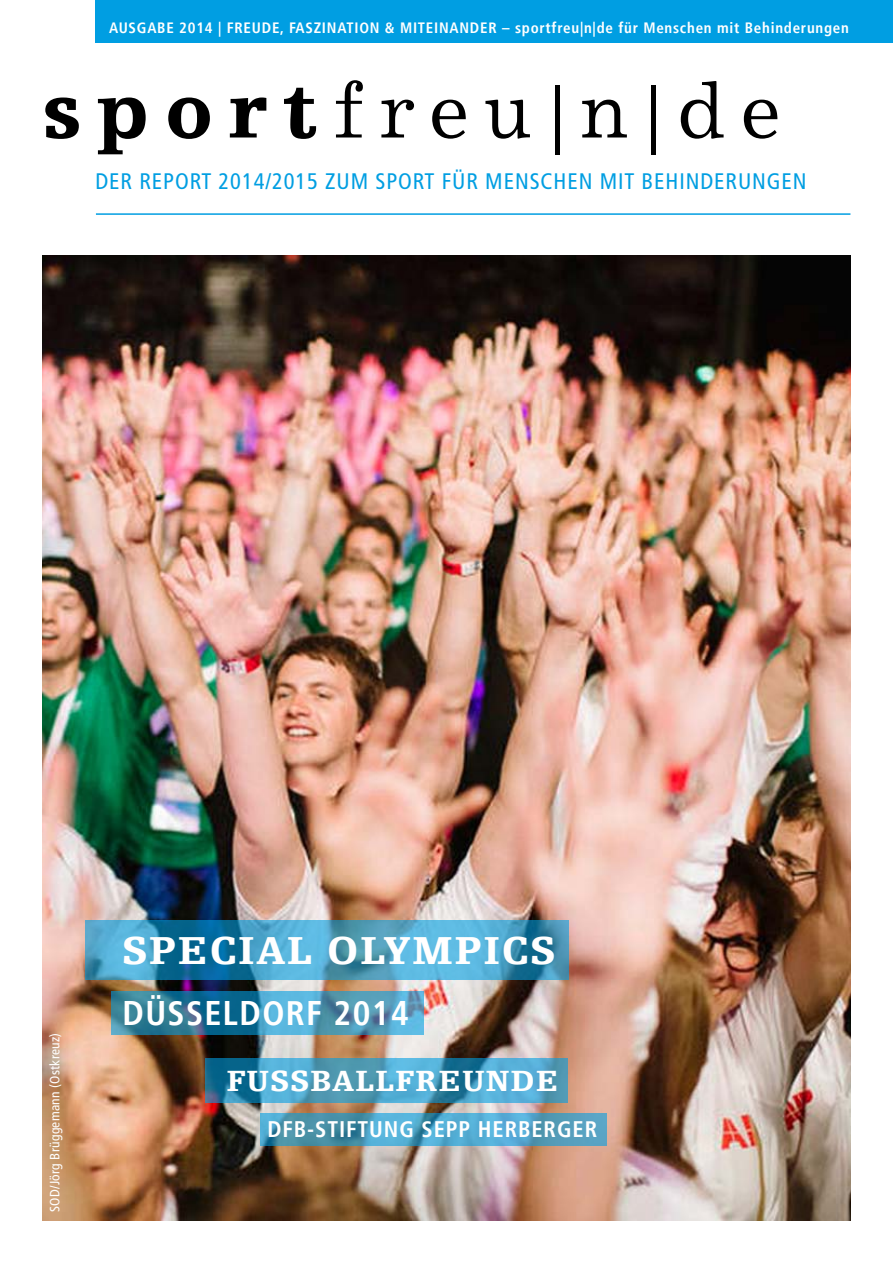
<style>
.page{position:relative;width:893px;height:1263px;background:#fff}
.page>*{position:absolute;margin:0;border:0;box-sizing:border-box;transform-origin:0 0}
.t1{font:78.3px "Excelsior LT";letter-spacing:.2em;color:#000}
.t2{font:900 40.95px "Egyptienne FLT";letter-spacing:.04em;color:#fff}
.t3{font:700 condensed 34.2px "Frutiger LT";letter-spacing:.04em;color:#fff}
.t4{font:900 30.75px "Egyptienne FLT";letter-spacing:.04em;color:#fff}
.t5{font:condensed 22.5px "Frutiger LT";letter-spacing:.04em;color:#009ee2}
.t6{font:700 condensed 22.5px "Frutiger LT";letter-spacing:.04em;color:#fff}
.t7{font:700 condensed 15px "Frutiger LT";letter-spacing:.05em;color:#fff}
.t8{font:condensed 13.5px "Frutiger LT";letter-spacing:.02em;color:#fff}
.s1{font-family:"Egyptienne FLT";font-weight:900}
.s2{font-size:69.6px}
</style>
<div class="page">
<div style="left:95px;top:0;width:798px;height:43px;background:#009ee2"></div>
<hr style="left:96px;top:213px;width:754px;height:2px;background:#009ee2">
<img style="left:43px;top:255px;width:807px;height:965px">
<svg style="left:85px;top:921px;width:484px;height:59px;background:#4199bf"></svg>
<svg style="left:112px;top:991px;width:312px;height:43px;background:#3d8cad"></svg>
<svg style="left:205px;top:1058px;width:363px;height:45px;background:#4398bb"></svg>
<svg style="left:261px;top:1113px;width:346px;height:32px;background:#4fa0c1"></svg>
<p class="t7" style="left:109px;top:18px;width:741px">AUSGABE 2014 | FREUDE, FASZINATION &amp; MITEINANDER – sportfreu|n|de für Menschen mit Behinderungen</p>
<h1 class="t1" style="left:43px;top:65px;width:739px"><span class="s1">sport</span>freu<span class="s2">|</span>n<span class="s2">|</span>de</h1>
<h3 class="t5" style="left:95px;top:168px;width:713px">DER REPORT 2014/2015 ZUM SPORT FÜR MENSCHEN MIT BEHINDERUNGEN</h3>
<p class="t8" style="left:47px;top:1212px;width:181px;rotate:-90deg">SOD/Jörg Brüggemann (Ostkreuz)</p>
<h2 class="t2" style="left:123px;top:928px;width:434px">SPECIAL OLYMPICS</h2>
<h3 class="t3" style="left:123px;top:993px;width:288px">DÜSSELDORF 2014</h3>
<h3 class="t4" style="left:227px;top:1063px;width:333px">FUSSBALLFREUNDE</h3>
<h3 class="t6" style="left:267px;top:1115px;width:331px">DFB-STIFTUNG SEPP HERBERGER</h3>
</div>
